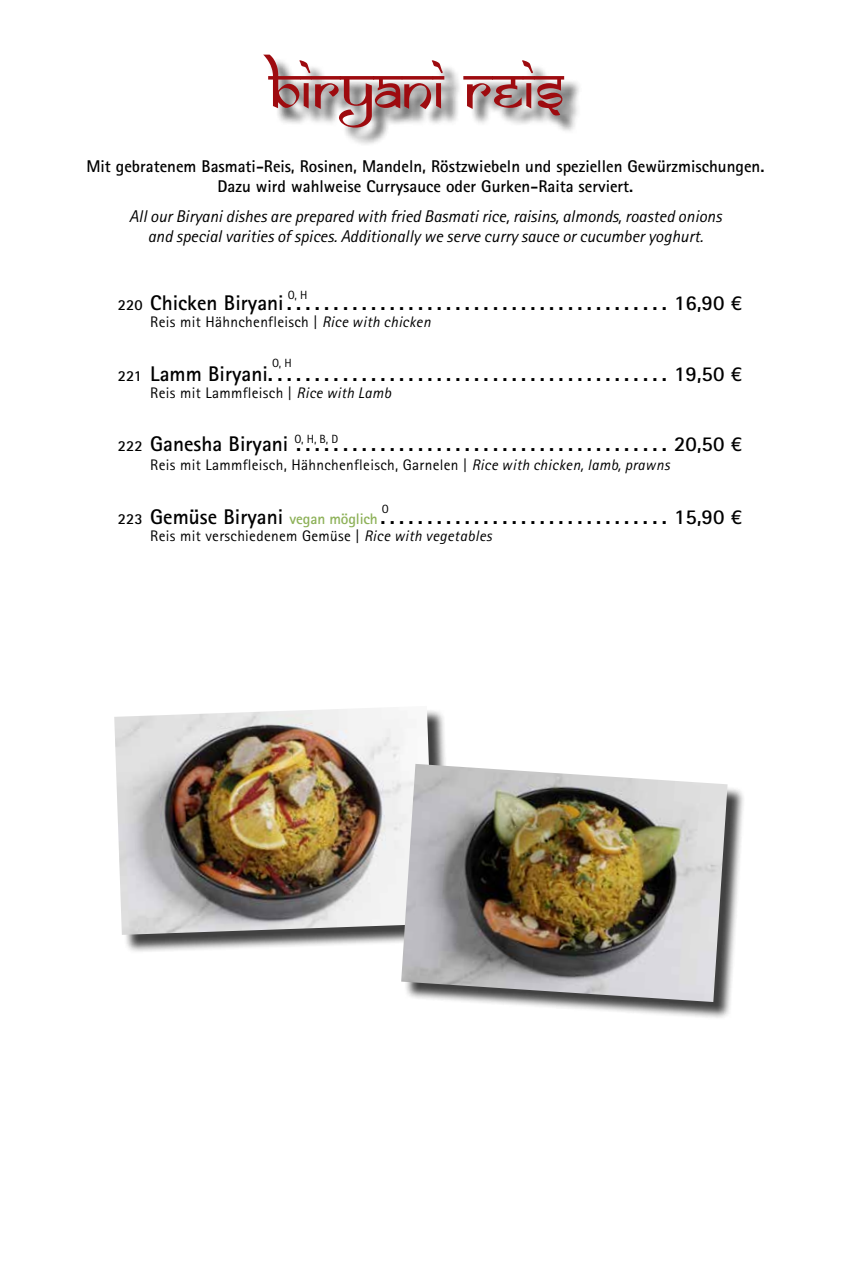
<style>
.page{position:relative;width:851px;height:1263px;background:#fff}
.page>*{position:absolute;margin:0;border:0;box-sizing:border-box;transform-origin:0 0}
.t1{font:60px "Samarkan Normal";color:#9e0b0f}
.t2{font:700 21.3px "Rotis Sans Serif";color:#000}
.t3{font:italic 16.95px/20.4px "Rotis Sans Serif";color:#000;text-align:center}
.t4{font:700 16.95px/20.4px "Rotis Sans Serif";color:#000;text-align:center}
.t5{font:15.3px "Rotis Sans Serif";letter-spacing:.02em;color:#000}
.t6{font:11.85px "Rotis Sans Serif";color:#000}
.s1{font-size:15.3px}
.s2{font-style:italic}
.s3{font-size:15.3px;color:#8db158}
</style>
<div class="page">
<div style="left:267px;top:57px;width:316px;height:89px;background:#000;opacity:.75"></div>
<div style="left:117px;top:709px;width:336px;height:244px;background:#000;opacity:.75"></div>
<img style="left:114px;top:708px;width:320px;height:227px">
<div style="left:404px;top:767px;width:341px;height:253px;background:#000;opacity:.75"></div>
<img style="left:401px;top:764px;width:326px;height:238px">
<h1 class="t1" style="left:268px;top:53px;width:297px">biryani reis</h1>
<p class="t4" style="left:86px;top:155px;width:679px">Mit gebratenem Basmati-Reis, Rosinen, Mandeln, Röstzwiebeln und speziellen Gewürzmischungen.<br>Dazu wird wahlweise Currysauce oder Gurken-Raita serviert.</p>
<p class="t3" style="left:129px;top:206px;width:594px">All our Biryani dishes are prepared with fried Basmati rice, raisins, almonds, roasted onions and special varities of spices. Additionally we serve curry sauce or cucumber yoghurt.</p>
<p class="t6" style="left:288px;top:288px;width:21px">O, H</p>
<p class="t2" style="left:118px;top:289px;width:625px"><span class="s1">220</span> Chicken Biryani......................................... 16,90 €</p>
<p class="t5" style="left:150px;top:313px;width:282px">Reis mit Hähnchenfleisch | <span class="s2">Rice with chicken</span></p>
<p class="t2" style="left:118px;top:360px;width:625px"><span class="s1">221</span> Lamm Biryani........................................... 19,50 €</p>
<p class="t5" style="left:150px;top:383px;width:242px">Reis mit Lammfleisch | <span class="s2">Rice with Lamb</span></p>
<p class="t2" style="left:118px;top:431px;width:625px"><span class="s1">222</span> Ganesha Biryani ........................................ 20,50 €</p>
<p class="t5" style="left:150px;top:456px;width:520px">Reis mit Lammfleisch, Hähnchenfleisch, Garnelen | <span class="s2">Rice with chicken, lamb, prawns</span></p>
<p class="t2" style="left:118px;top:503px;width:625px"><span class="s1">223</span> Gemüse Biryani <span class="s3">vegan möglich</span>............................... 15,90 €</p>
<p class="t5" style="left:150px;top:526px;width:343px">Reis mit verschiedenem Gemüse | <span class="s2">Rice with vegetables</span></p>
<p class="t6" style="left:272px;top:356px;width:21px">O, H</p>
<p class="t6" style="left:294px;top:432px;width:45px">O, H, B, D</p>
<p class="t6" style="left:382px;top:502px;width:9px">O</p>
</div>
